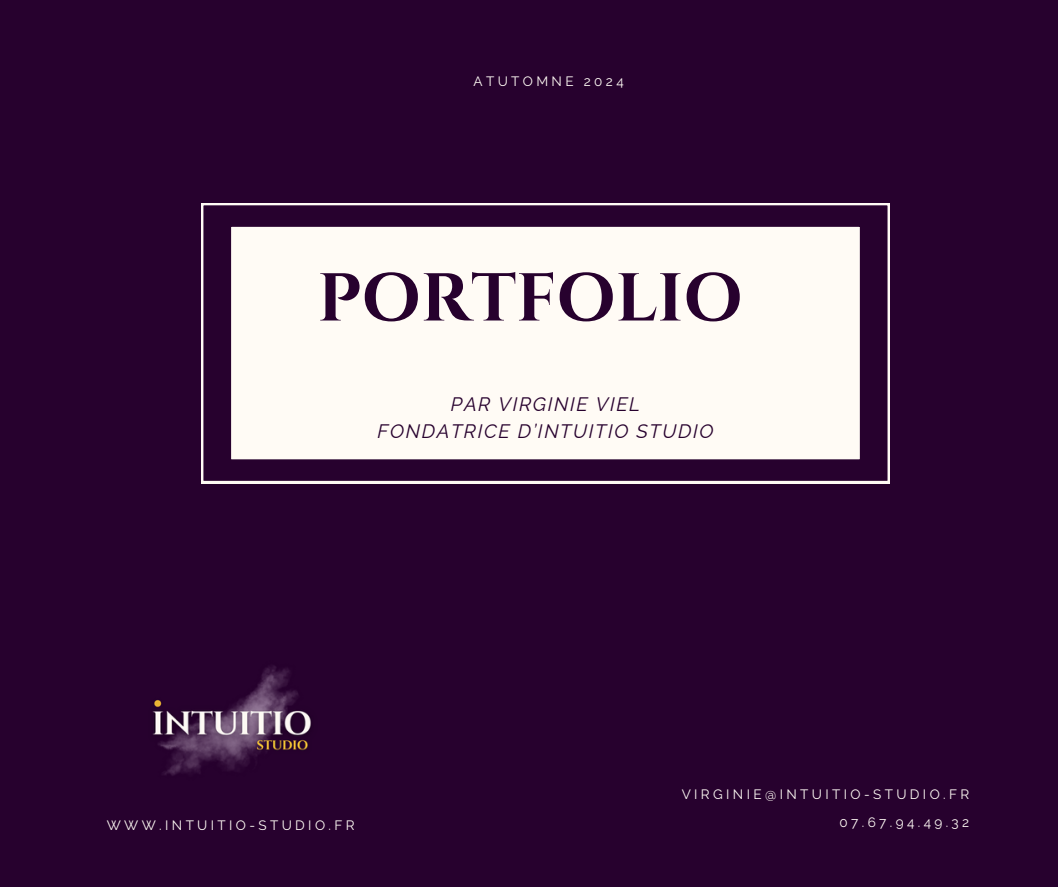
<style>
.page{position:relative;width:1058px;height:887px;background:#fff}
.page>*{position:absolute;margin:0;border:0;box-sizing:border-box;transform-origin:0 0}
.t1{font:700 67.5px "Cinzel";color:#27012e}
.t2{font:italic 19.5px/27px "Raleway";letter-spacing:.08em;color:#27012e;text-align:center}
.t3{font:13.5px "Raleway";letter-spacing:.25em;color:#fffbf5}
</style>
<div class="page">
<div style="left:0;top:0;width:1058px;height:886px;background:#27012e"></div>
<img style="left:152px;top:666px;width:159px;height:110px">
<svg style="left:201px;top:203px;width:688px;height:280px"></svg>
<div style="left:230px;top:226px;width:631px;height:234px;background:#fffbf5"></div>
<p class="t3" style="left:473px;top:73px;width:152px">ATUTOMNE 2024</p>
<h2 class="t1" style="left:317px;top:255px;width:427px">PORTFOLIO</h2>
<h1 class="t2" style="left:377px;top:390px;width:338px">PAR VIRGINIE VIEL<br>FONDATRICE D’INTUITIO STUDIO</h1>
<p class="t3" style="left:107px;top:817px;width:249px">WWW.INTUITIO-STUDIO.FR</p>
<p class="t3" style="left:681px;top:786px;width:289px">VIRGINIE@INTUITIO-STUDIO.FR</p>
<p class="t3" style="left:839px;top:814px;width:131px">07.67.94.49.32</p>
</div>
